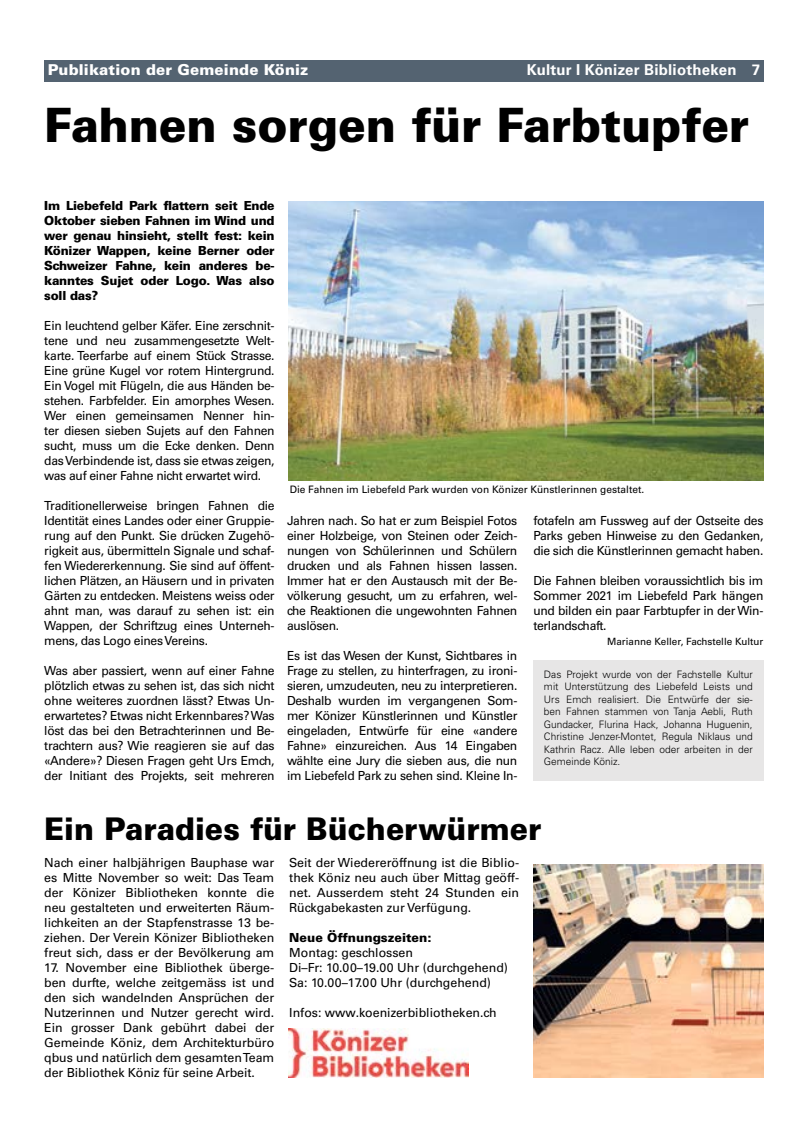
<style>
.page{position:relative;width:808px;height:1134px;background:#fff}
.page>*{position:absolute;margin:0;border:0;box-sizing:border-box;transform-origin:0 0}
.t1{font:900 47.5px "Univers LT Std";letter-spacing:-.005em;color:#000;scale:.96 1}
.t2{font:900 31.25px "Univers LT Std";color:#000;scale:.96 1}
.t3{font:700 15px "Univers LT Std";letter-spacing:.015em;color:#fff}
.t4{font:900 15px "Univers LT Std";letter-spacing:.01em;color:#fff}
.t5{font:12.5px/15px "Univers LT Std";letter-spacing:-.025em;color:#000;text-align:justify}
.t6{font:900 12.5px/15px "Univers LT Std";letter-spacing:-.02em;color:#000;text-align:justify}
.t7{font:12.5px/15px "Univers LT Std";color:#000}
.t8{font:900 12.5px "Univers LT Std";color:#000}
.t9{font:300 10.25px/12.5px "Univers LT Std";color:#000;text-align:justify}
.t10{font:10.25px "Univers LT Std";color:#000}
.t11{font:10px "Univers LT Std";color:#000}
</style>
<div class="page">
<div style="left:44px;top:60px;width:720px;height:21px;background:#546371"></div>
<div style="left:533px;top:660px;width:230px;height:120px;background:#e7e6e6"></div>
<img style="left:289px;top:201px;width:475px;height:279px">
<img style="left:533px;top:864px;width:230px;height:213px">
<img style="left:289px;top:1029px;width:180px;height:48px">
<p class="t4" style="left:48px;top:60px;width:262px">Publikation der Gemeinde Köniz</p>
<p class="t3" style="left:517px;top:61px;width:221px">Fuss Velo Köniz | Feuerwehr |</p>
<p class="t3" style="left:527px;top:61px;width:235px">Kultur I Könizer Bibliotheken 7</p>
<h1 class="t1" style="left:44px;top:95px;width:736px">Fahnen sorgen für Farbtupfer</h1>
<p class="t6" style="left:44px;top:198px;width:232px">Im Liebefeld Park flattern seit Ende Oktober sieben Fahnen im Wind und wer genau hinsieht, stellt fest: kein Könizer Wappen, keine Berner oder Schweizer Fahne, kein anderes be&shy;kanntes Sujet oder Logo. Was also soll das?</p>
<p class="t5" style="left:44px;top:318px;width:232px">Ein leuchtend gelber Käfer. Eine zerschnit&shy;tene und neu zusammengesetzte Welt&shy;karte. Teerfarbe auf einem Stück Strasse.<br>Eine grüne Kugel vor rotem Hintergrund.<br>Ein Vogel mit Flügeln, die aus Händen be&shy;stehen. Farbfelder. Ein amorphes Wesen.<br>Wer einen gemeinsamen Nenner hin&shy;ter diesen sieben Sujets auf den Fahnen sucht, muss um die Ecke denken. Denn das Verbindende ist, dass sie etwas zeigen, was auf einer Fahne nicht erwartet wird.</p>
<p class="t5" style="left:44px;top:498px;width:232px">Traditionellerweise bringen Fahnen die Identität eines Landes oder einer Gruppie&shy;rung auf den Punkt. Sie drücken Zugehö&shy;rigkeit aus, übermitteln Signale und schaf&shy;fen Wiedererkennung. Sie sind auf öffent&shy;lichen Plätzen, an Häusern und in privaten Gärten zu entdecken. Meistens weiss oder ahnt man, was darauf zu sehen ist: ein Wappen, der Schriftzug eines Unterneh&shy;mens, das Logo eines Vereins.</p>
<p class="t5" style="left:44px;top:663px;width:232px">Was aber passiert, wenn auf einer Fahne plötzlich etwas zu sehen ist, das sich nicht ohne weiteres zuordnen lässt? Etwas Un&shy;erwartetes? Etwas nicht Erkennbares? Was löst das bei den Betrachterinnen und Be&shy;trachtern aus? Wie reagieren sie auf das «Andere»? Diesen Fragen geht Urs Emch, der Initiant des Projekts, seit mehreren</p>
<p class="t10" style="left:290px;top:483px;width:356px">Die Fahnen im Liebefeld Park wurden von Könizer Künstlerinnen gestaltet.</p>
<p class="t5" style="left:287px;top:513px;width:232px">Jahren nach. So hat er zum Beispiel Fotos einer Holzbeige, von Steinen oder Zeich&shy;nungen von Schülerinnen und Schülern drucken und als Fahnen hissen lassen.<br>Immer hat er den Austausch mit der Be&shy;völkerung gesucht, um zu erfahren, wel&shy;che Reaktionen die ungewohnten Fahnen auslösen.</p>
<p class="t5" style="left:287px;top:648px;width:232px">Es ist das Wesen der Kunst, Sichtbares in Frage zu stellen, zu hinterfragen, zu ironi&shy;sieren, umzudeuten, neu zu interpretieren.<br>Deshalb wurden im vergangenen Som&shy;mer Könizer Künstlerinnen und Künstler eingeladen, Entwürfe für eine «andere Fahne» einzureichen. Aus 14 Eingaben wählte eine Jury die sieben aus, die nun im Liebefeld Park zu sehen sind. Kleine In-</p>
<p class="t5" style="left:533px;top:513px;width:232px">fotafeln am Fussweg auf der Ostseite des Parks geben Hinweise zu den Gedanken, die sich die Künstlerinnen gemacht haben.</p>
<p class="t5" style="left:533px;top:573px;width:232px">Die Fahnen bleiben voraussichtlich bis im Sommer 2021 im Liebefeld Park hängen und bilden ein paar Farbtupfer in der Win&shy;terlandschaft.</p>
<p class="t11" style="left:607px;top:636px;width:158px">Marianne Keller, Fachstelle Kultur</p>
<p class="t9" style="left:544px;top:668px;width:210px">Das Projekt wurde von der Fachstelle Kultur mit Unterstützung des Liebefeld Leists und Urs Emch realisiert. Die Entwürfe der sie&shy;ben Fahnen stammen von Tanja Aebli, Ruth Gundacker, Flurina Hack, Johanna Huguenin, Christine Jenzer-Montet, Regula Niklaus und Kathrin Racz. Alle leben oder arbeiten in der Gemeinde Köniz.</p>
<h2 class="t2" style="left:44px;top:809px;width:519px">Ein Paradies für Bücherwürmer</h2>
<p class="t5" style="left:44px;top:855px;width:231px">Nach einer halbjährigen Bauphase war es Mitte November so weit: Das Team der Könizer Bibliotheken konnte die neu gestalteten und erweiterten Räum&shy;lichkeiten an der Stapfenstrasse 13 be&shy;ziehen. Der Verein Könizer Bibliotheken freut sich, dass er der Bevölkerung am</p>
<p class="t5" style="left:44px;top:960px;width:231px">17. November eine Bibliothek überge&shy;ben durfte, welche zeitgemäss ist und den sich wandelnden Ansprüchen der Nutzerinnen und Nutzer gerecht wird.<br>Ein grosser Dank gebührt dabei der Gemeinde Köniz, dem Architekturbüro qbus und natürlich dem gesamten Team der Bibliothek Köniz für seine Arbeit.</p>
<p class="t5" style="left:289px;top:855px;width:231px">Seit der Wiedereröffnung ist die Biblio&shy;thek Köniz neu auch über Mittag geöff&shy;net. Ausserdem steht 24 Stunden ein Rückgabekasten zur Verfügung.</p>
<p class="t8" style="left:289px;top:929px;width:144px">Neue Öffnungszeiten:</p>
<p class="t7" style="left:289px;top:945px;width:220px">Montag: geschlossen<br>Di–Fr: 10.00–19.00 Uhr (durchgehend)<br>Sa: 10.00–17.00 Uhr (durchgehend)</p>
<p class="t7" style="left:289px;top:1005px;width:209px">Infos: www.koenizerbibliotheken.ch</p>
</div>
